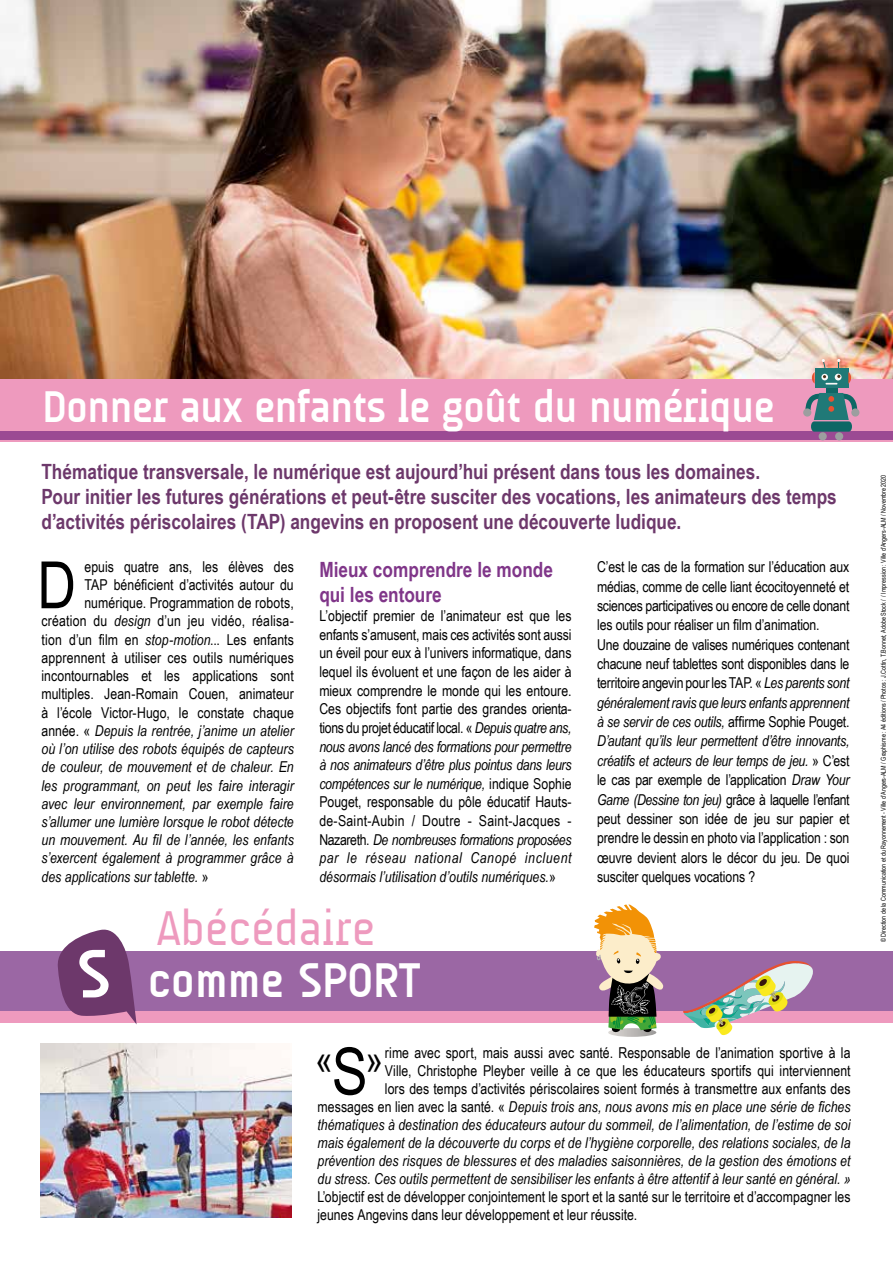
<style>
.page{position:relative;width:893px;height:1263px;background:#fff}
.page>*{position:absolute;margin:0;border:0;box-sizing:border-box;transform-origin:0 0}
.t1{font:65.25px "Arial Narrow";color:#000}
.t2{font:49.5px/52.1px "A Udimat";color:#ee9abe}
.t3{font:700 45px "A Udimat";letter-spacing:-.01em;color:#fff}
.t4{font:38.1px "Arial Narrow";color:#000}
.t5{font:700 21px/25.2px "Arial Narrow";color:#6d386b}
.t6{font:700 21px/25.8px "Arial Narrow";color:#803689}
.t7{font:15px/19.4px "Arial Narrow";letter-spacing:-.005em;color:#000}
.t8{font:italic 15px/18px "Arial Narrow";letter-spacing:.005em;color:#000;text-align:right}
.t9{font:15px "Arial Narrow";letter-spacing:.015em;color:#000}
.t10{font:6.75px "Arial Narrow";color:#000}
.s1{font-style:italic}
.s2{font-style:normal}
.s3{font-weight:700;font-size:69.6px;color:#fff}
.s4{font-weight:700;color:#fff}
.s5{font-size:65.25px}
</style>
<div class="page">
<img style="left:0;top:0;width:893px;height:379px">
<img style="left:40px;top:1043px;width:251px;height:174px">
<div style="left:0;top:951px;width:893px;height:60px;background:#9b67a4"></div>
<div style="left:0;top:1011px;width:893px;height:11px;background:#ee9abe"></div>
<svg style="left:56px;top:929px;width:81px;height:95px"></svg>
<svg style="left:682px;top:961px;width:132px;height:75px"></svg>
<svg style="left:594px;top:904px;width:71px;height:133px"></svg>
<div style="left:0;top:379px;width:893px;height:62px;background:#ee9abe"></div>
<div style="left:0;top:431px;width:893px;height:8px;background:#9b4a93"></div>
<div style="left:826px;top:386px;width:11px;height:8px;background:#0e6765"></div>
<div style="left:815px;top:368px;width:33px;height:20px;background:#207977"></div>
<svg style="left:812px;top:372px;width:3px;height:12px"></svg>
<svg style="left:848px;top:372px;width:3px;height:12px"></svg>
<svg style="left:803px;top:408px;width:8px;height:9px"></svg>
<div style="left:851px;top:408px;width:8px;height:9px;background:#9c9e9f;border-radius:50%"></div>
<div style="left:819px;top:432px;width:8px;height:8px;background:#9c9e9f;border-radius:50%"></div>
<div style="left:835px;top:432px;width:8px;height:8px;background:#9c9e9f;border-radius:50%"></div>
<svg style="left:822px;top:360px;width:19px;height:25px"></svg>
<svg style="left:805px;top:393px;width:52px;height:39px"></svg>
<h3 class="t3" style="left:43px;top:381px;width:734px">Donner aux enfants le goût du numérique</h3>
<p class="t5" style="left:42px;top:458px;width:797px">Thématique transversale, le numérique est aujourd’hui présent dans tous les domaines.<br>Pour initier les futures générations et peut-être susciter des vocations, les animateurs des temps d’activités périscolaires (TAP) angevins en proposent une découverte ludique.</p>
<h1 class="t1" style="left:37px;top:537px;width:40px">D</h1>
<p class="t7" style="left:84px;top:557px;width:211px">epuis quatre ans, les élèves des</p>
<p class="t7" style="left:597px;top:557px;width:254px">C’est le cas de la formation sur l’éducation aux médias, comme de celle liant écocitoyenneté et sciences participatives ou encore de celle donant les outils pour réaliser un film d’animation.<br>Une douzaine de valises numériques contenant chacune neuf tablettes sont disponibles dans le territoire angevin pour les TAP. « <span class="s1">Les parents sont généralement ravis que leurs enfants apprennent à se servir de ces outils,</span> affirme Sophie Pouget.<br><span class="s1">D’autant qu’ils leur permettent d’être innovants, créatifs et acteurs de leur temps de jeu.</span> » C’est le cas par exemple de l’application <span class="s1">Draw Your Game (Dessine ton jeu)</span> grâce à laquelle l’enfant peut dessiner son idée de jeu sur papier et prendre le dessin en photo via l’application : son œuvre devient alors le décor du jeu. De quoi susciter quelques vocations ?</p>
<h3 class="t6" style="left:319px;top:555px;width:235px">Mieux comprendre le monde qui les entoure</h3>
<p class="t7" style="left:319px;top:606px;width:254px;line-height:18.6px;text-align:justify">L’objectif premier de l’animateur est que les enfants s’amusent, mais ces activités sont aussi un éveil pour eux à l’univers informatique, dans lequel ils évoluent et une façon de les aider à mieux comprendre le monde qui les entoure.<br>Ces objectifs font partie des grandes orienta&shy;tions du projet éducatif local. « <span class="s1">Depuis quatre ans, nous avons lancé des formations pour permettre à nos animateurs d’être plus pointus dans leurs compétences sur le numérique,</span> indique Sophie Pouget, responsable du pôle éducatif Hauts&shy;de-Saint-Aubin / Doutre - Saint-Jacques - Nazareth. <span class="s1">De nombreuses formations proposées par le réseau national Canopé incluent désormais l’utilisation d’outils numériques.</span>»</p>
<p class="t7" style="left:84px;top:575px;width:211px">TAP bénéficient d’activités autour du</p>
<p class="t7" style="left:84px;top:593px;width:211px">numérique. Programmation de robots,</p>
<p class="t9" style="left:42px;top:610px;width:254px">création du <span class="s1">design</span> d’un jeu vidéo, réalisa-</p>
<p class="t7" style="left:42px;top:629px;width:254px">tion d’un film en <span class="s1">stop-motion</span>... Les enfants</p>
<p class="t7" style="left:42px;top:647px;width:254px">apprennent à utiliser ces outils numériques</p>
<p class="t7" style="left:42px;top:666px;width:254px">incontournables et les applications sont</p>
<p class="t7" style="left:42px;top:684px;width:254px">multiples. Jean-Romain Couen, animateur</p>
<p class="t7" style="left:42px;top:702px;width:254px">à l’école Victor-Hugo, le constate chaque</p>
<p class="t8" style="left:42px;top:721px;width:254px"><span class="s2">année. «</span> Depuis la rentrée, j’anime un atelier</p>
<p class="t8" style="left:42px;top:739px;width:254px">où l’on utilise des robots équipés de capteurs</p>
<p class="t8" style="left:42px;top:758px;width:254px">de couleur, de mouvement et de chaleur. En</p>
<p class="t8" style="left:42px;top:776px;width:254px">les programmant, on peut les faire interagir</p>
<p class="t8" style="left:42px;top:794px;width:254px">avec leur environnement, par exemple faire</p>
<p class="t8" style="left:42px;top:812px;width:254px">s’allumer une lumière lorsque le robot détecte</p>
<p class="t8" style="left:42px;top:831px;width:254px">un mouvement. Au fil de l’année, les enfants</p>
<p class="t8" style="left:42px;top:849px;width:254px">s’exercent également à programmer grâce à</p>
<p class="t8" style="left:42px;top:867px;width:169px">des applications sur tablette. <span class="s2">»</span></p>
<h2 class="t2" style="left:77px;top:902px;width:344px;text-indent:80px">Abécédaire<br><span class="s3">S</span> <span class="s4">comme SPORT</span></h2>
<h3 class="t4" style="left:315px;top:1031px;width:69px">«<span class="s5">S</span>»</h3>
<p class="t8" style="left:317px;top:1044px;width:535px"><span class="s2">rime avec sport, mais aussi avec santé. Responsable de l’animation sportive à la<br>Ville, Christophe Pleyber veille à ce que les éducateurs sportifs qui interviennent<br>lors des temps d’activités périscolaires soient formés à transmettre aux enfants des<br>messages en lien avec la santé. «</span> Depuis trois ans, nous avons mis en place une série de fiches thématiques à destination des éducateurs autour du sommeil, de l’alimentation, de l’estime de soi mais également de la découverte du corps et de l’hygiène corporelle, des relations sociales, de la prévention des risques de blessures et des maladies saisonnières, de la gestion des émotions et du stress. Ces outils permettent de sensibiliser les enfants à être attentif à leur santé en général. »</p>
<p class="t7" style="left:317px;top:1187px;width:535px;line-height:18px">L’objectif est de développer conjointement le sport et la santé sur le territoire et d’accompagner les jeunes Angevins dans leur développement et leur réussite.</p>
<p class="t10" style="left:878px;top:942px;width:469px;rotate:-90deg">© Direction de la Communication et du Rayonnement - Ville d’Angers-ALM / Graphisme : A4 éditions / Photos : J.Cottin, T.Bonnet, Adobe Stock / / Impression : Ville d’Angers-ALM / Novembre 2020</p>
</div>
